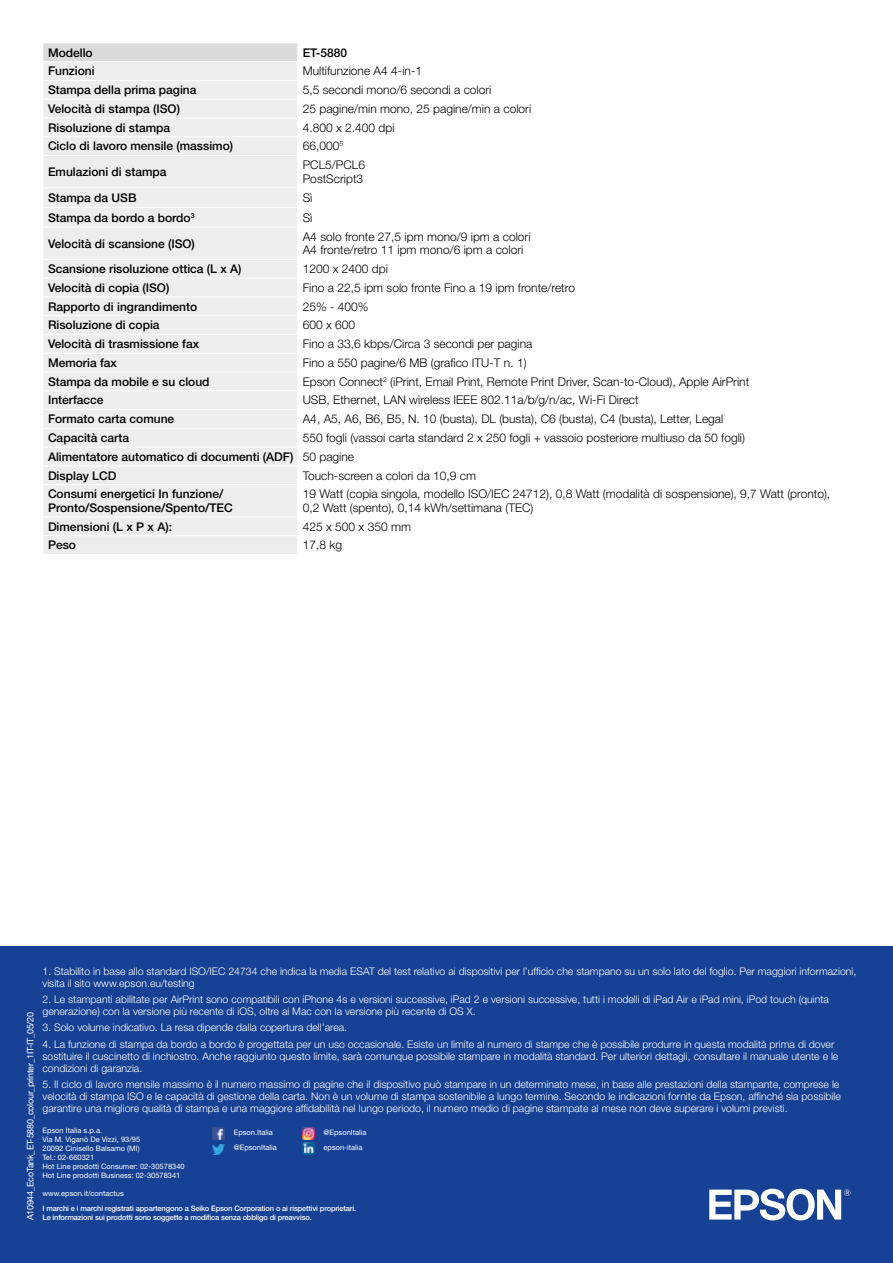
<style>
.page{position:relative;width:893px;height:1263px;background:#fff}
.page>*{position:absolute;margin:0;border:0;box-sizing:border-box;transform-origin:0 0}
.t1{font:300 12px/13.5px "Helvetica Neue LT Pro";color:#000}
.t2{font:500 12px "Helvetica Neue LT Pro";color:#000}
.t3{font:300 10.5px/12px "Helvetica Neue LT Pro";color:#fff}
.t4{font:9px "Helvetica Neue LT Pro";letter-spacing:-.03em;color:#fff}
.t5{font:7.5px "Helvetica Neue LT Pro";color:#fff}
.t6{font:500 7.5px "Helvetica Neue LT Pro";letter-spacing:-.02em;color:#fff}
</style>
<div class="page">
<div style="left:0;top:946px;width:893px;height:317px;background:#164194"></div>
<svg style="left:709px;top:1189px;width:141px;height:31px"></svg>
<div style="left:43px;top:43px;width:255px;height:19px;background:#dadada"></div>
<div style="left:44px;top:62px;width:253px;height:492px;background:#ededed"></div>
<hr style="left:43px;top:43px;width:255px;height:1px;background:#fff">
<hr style="left:43px;top:61px;width:255px;height:1px;background:#fff">
<hr style="left:43px;top:80px;width:255px;height:1px;background:#fff">
<hr style="left:43px;top:99px;width:255px;height:1px;background:#fff">
<hr style="left:43px;top:118px;width:255px;height:1px;background:#fff">
<hr style="left:43px;top:136px;width:255px;height:1px;background:#fff">
<svg style="left:43px;top:43px;width:1px;height:112px"></svg>
<svg style="left:297px;top:44px;width:1px;height:17px"></svg>
<hr style="left:43px;top:155px;width:255px;height:1px;background:#fff">
<hr style="left:43px;top:187px;width:255px;height:1px;background:#fff">
<hr style="left:43px;top:207px;width:255px;height:1px;background:#fff">
<svg style="left:43px;top:189px;width:1px;height:37px"></svg>
<hr style="left:43px;top:227px;width:255px;height:1px;background:#fff">
<hr style="left:43px;top:259px;width:255px;height:1px;background:#fff">
<hr style="left:43px;top:278px;width:255px;height:1px;background:#fff">
<hr style="left:43px;top:296px;width:255px;height:1px;background:#fff">
<hr style="left:43px;top:315px;width:255px;height:1px;background:#fff">
<hr style="left:43px;top:334px;width:255px;height:1px;background:#fff">
<hr style="left:43px;top:353px;width:255px;height:1px;background:#fff">
<hr style="left:43px;top:372px;width:255px;height:1px;background:#fff">
<hr style="left:43px;top:390px;width:255px;height:1px;background:#fff">
<hr style="left:43px;top:409px;width:255px;height:1px;background:#fff">
<hr style="left:43px;top:428px;width:255px;height:1px;background:#fff">
<hr style="left:43px;top:447px;width:255px;height:1px;background:#fff">
<hr style="left:43px;top:465px;width:255px;height:1px;background:#fff">
<svg style="left:43px;top:260px;width:1px;height:224px"></svg>
<hr style="left:43px;top:484px;width:255px;height:1px;background:#fff">
<hr style="left:43px;top:516px;width:255px;height:1px;background:#fff">
<hr style="left:43px;top:535px;width:255px;height:1px;background:#fff">
<svg style="left:43px;top:518px;width:1px;height:36px"></svg>
<svg style="left:213px;top:1127px;width:12px;height:27px"></svg>
<svg style="left:302px;top:1127px;width:12px;height:27px"></svg>
<p class="t2" style="left:48px;top:45px;width:46px">Modello</p>
<p class="t2" style="left:303px;top:45px;width:46px">ET-5880</p>
<p class="t2" style="left:48px;top:64px;width:48px">Funzioni</p>
<p class="t1" style="left:303px;top:64px;width:121px">Multifunzione A4 4-in-1</p>
<p class="t2" style="left:48px;top:83px;width:150px">Stampa della prima pagina</p>
<p class="t1" style="left:303px;top:83px;width:190px">5,5 secondi mono/6 secondi a colori</p>
<p class="t2" style="left:48px;top:101px;width:134px">Velocità di stampa (ISO)</p>
<p class="t1" style="left:303px;top:102px;width:230px">25 pagine/min mono, 25 pagine/min a colori</p>
<p class="t2" style="left:48px;top:120px;width:124px">Risoluzione di stampa</p>
<p class="t1" style="left:303px;top:120px;width:93px">4.800 x 2.400 dpi</p>
<p class="t2" style="left:48px;top:139px;width:187px">Ciclo di lavoro mensile (massimo)</p>
<p class="t1" style="left:303px;top:139px;width:42px">66,000<sup>5</sup></p>
<p class="t2" style="left:48px;top:164px;width:120px">Emulazioni di stampa</p>
<p class="t1" style="left:303px;top:158px;width:64px">PCL5/PCL6</p>
<p class="t1" style="left:303px;top:171px;width:62px">PostScript3</p>
<p class="t2" style="left:48px;top:190px;width:90px">Stampa da USB</p>
<p class="t1" style="left:303px;top:191px;width:11px">Sì</p>
<p class="t2" style="left:48px;top:210px;width:148px">Stampa da bordo a bordo<sup>3</sup></p>
<p class="t1" style="left:303px;top:210px;width:11px">Sì</p>
<p class="t2" style="left:48px;top:236px;width:148px">Velocità di scansione (ISO)</p>
<p class="t1" style="left:303px;top:229px;width:229px">A4 solo fronte 27,5 ipm mono/9 ipm a colori</p>
<p class="t1" style="left:303px;top:243px;width:222px">A4 fronte/retro 11 ipm mono/6 ipm a colori</p>
<p class="t2" style="left:48px;top:262px;width:195px">Scansione risoluzione ottica (L x A)</p>
<p class="t1" style="left:303px;top:262px;width:87px">1200 x 2400 dpi</p>
<p class="t2" style="left:48px;top:280px;width:123px">Velocità di copia (ISO)</p>
<p class="t1" style="left:303px;top:280px;width:274px">Fino a 22,5 ipm solo fronte Fino a 19 ipm fronte/retro</p>
<p class="t2" style="left:48px;top:299px;width:151px">Rapporto di ingrandimento</p>
<p class="t1" style="left:303px;top:299px;width:67px">25% - 400%</p>
<p class="t2" style="left:48px;top:318px;width:113px">Risoluzione di copia</p>
<p class="t1" style="left:303px;top:318px;width:54px">600 x 600</p>
<p class="t2" style="left:48px;top:337px;width:153px">Velocità di trasmissione fax</p>
<p class="t1" style="left:303px;top:337px;width:231px">Fino a 33,6 kbps/Circa 3 secondi per pagina</p>
<p class="t2" style="left:48px;top:355px;width:70px">Memoria fax</p>
<p class="t1" style="left:303px;top:356px;width:225px">Fino a 550 pagine/6 MB (grafico ITU-T n. 1)</p>
<p class="t2" style="left:48px;top:374px;width:163px">Stampa da mobile e su cloud</p>
<p class="t1" style="left:303px;top:374px;width:448px">Epson Connect<sup>2</sup> (iPrint, Email Print, Remote Print Driver, Scan-to-Cloud), Apple AirPrint</p>
<p class="t2" style="left:48px;top:393px;width:57px">Interfacce</p>
<p class="t1" style="left:303px;top:393px;width:337px">USB, Ethernet, LAN wireless IEEE 802.11a/b/g/n/ac, Wi-Fi Direct</p>
<p class="t2" style="left:48px;top:412px;width:128px">Formato carta comune</p>
<p class="t1" style="left:303px;top:412px;width:422px">A4, A5, A6, B6, B5, N. 10 (busta), DL (busta), C6 (busta), C4 (busta), Letter, Legal</p>
<p class="t2" style="left:48px;top:430px;width:83px">Capacità carta</p>
<p class="t1" style="left:303px;top:431px;width:444px">550 fogli (vassoi carta standard 2 x 250 fogli + vassoio posteriore multiuso da 50 fogli)</p>
<p class="t2" style="left:48px;top:449px;width:247px">Alimentatore automatico di documenti (ADF)</p>
<p class="t1" style="left:303px;top:449px;width:53px">50 pagine</p>
<p class="t2" style="left:48px;top:468px;width:70px">Display LCD</p>
<p class="t1" style="left:303px;top:468px;width:175px">Touch-screen a colori da 10,9 cm</p>
<p class="t2" style="left:48px;top:487px;width:177px">Consumi energetici In funzione/</p>
<p class="t2" style="left:48px;top:500px;width:186px">Pronto/Sospensione/Spento/TEC</p>
<p class="t1" style="left:303px;top:487px;width:529px">19 Watt (copia singola, modello ISO/IEC 24712), 0,8 Watt (modalità di sospensione), 9,7 Watt (pronto),<br>0,2 Watt (spento), 0,14 kWh/settimana (TEC)</p>
<p class="t2" style="left:48px;top:519px;width:126px">Dimensioni (L x P x A):</p>
<p class="t1" style="left:303px;top:519px;width:110px">425 x 500 x 350 mm</p>
<p class="t2" style="left:48px;top:538px;width:30px">Peso</p>
<p class="t1" style="left:303px;top:538px;width:41px">17,8 kg</p>
<p class="t3" style="left:43px;top:965px;width:815px">1. Stabilito in base allo standard ISO/IEC 24734 che indica la media ESAT del test relativo ai dispositivi per l’ufficio che stampano su un solo lato del foglio. Per maggiori informazioni, visita il sito www.epson.eu/testing</p>
<p class="t3" style="left:43px;top:993px;width:788px">2. Le stampanti abilitate per AirPrint sono compatibili con iPhone 4s e versioni successive, iPad 2 e versioni successive, tutti i modelli di iPad Air e iPad mini, iPod touch (quinta generazione) con la versione più recente di iOS, oltre ai Mac con la versione più recente di OS X.</p>
<p class="t3" style="left:43px;top:1021px;width:306px">3. Solo volume indicativo. La resa dipende dalla copertura dell’area.</p>
<p class="t3" style="left:43px;top:1038px;width:797px">4. La funzione di stampa da bordo a bordo è progettata per un uso occasionale. Esiste un limite al numero di stampe che è possibile produrre in questa modalità prima di dover sostituire il cuscinetto di inchiostro. Anche raggiunto questo limite, sarà comunque possibile stampare in modalità standard. Per ulteriori dettagli, consultare il manuale utente e le condizioni di garanzia.</p>
<p class="t3" style="left:43px;top:1078px;width:800px">5. Il ciclo di lavoro mensile massimo è il numero massimo di pagine che il dispositivo può stampare in un determinato mese, in base alle prestazioni della stampante, comprese le velocità di stampa ISO e le capacità di gestione della carta. Non è un volume di stampa sostenibile a lungo termine. Secondo le indicazioni fornite da Epson, affinché sia possibile garantire una migliore qualità di stampa e una maggiore affidabilità nel lungo periodo, il numero medio di pagine stampate al mese non deve superare i volumi previsti.</p>
<p class="t4" style="left:25px;top:1220px;width:210px;rotate:-90deg">A10944_EcoTank_ET-5880_colour_printer_1IT-IT_05/20</p>
<p class="t5" style="left:43px;top:1125px;width:61px">Epson Italia s.p.a.</p>
<p class="t5" style="left:43px;top:1134px;width:99px">Via M. Viganò De Vizzi, 93/95</p>
<p class="t5" style="left:43px;top:1143px;width:99px">20092 Cinisello Balsamo (MI)</p>
<p class="t5" style="left:43px;top:1152px;width:53px">Tel.: 02-660321</p>
<p class="t5" style="left:43px;top:1161px;width:144px">Hot Line prodotti Consumer: 02-30578340</p>
<p class="t5" style="left:43px;top:1170px;width:139px">Hot Line prodotti Business: 02-30578341</p>
<p class="t5" style="left:43px;top:1188px;width:83px">www.epson.it/contactus</p>
<p class="t6" style="left:43px;top:1204px;width:315px">I marchi e i marchi registrati appartengono a Seiko Epson Corporation o ai rispettivi proprietari.</p>
<p class="t6" style="left:43px;top:1213px;width:271px">Le informazioni sui prodotti sono soggette a modifica senza obbligo di preavviso.</p>
<p class="t5" style="left:324px;top:1128px;width:44px">@EpsonItalia</p>
<p class="t5" style="left:324px;top:1143px;width:41px">epson-italia</p>
<p class="t5" style="left:234px;top:1128px;width:41px">Epson.Italia</p>
<p class="t5" style="left:234px;top:1143px;width:44px">@EpsonItalia</p>
</div>
